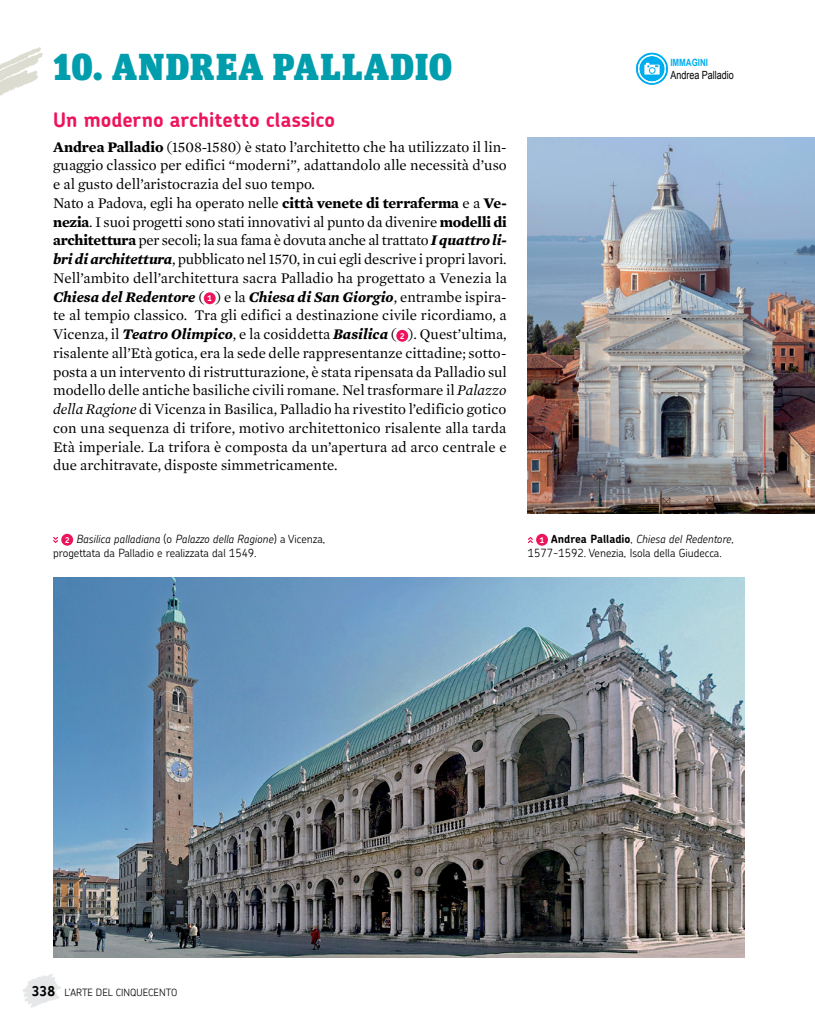
<style>
.page{position:relative;width:815px;height:1028px;background:#fff}
.page>*{position:absolute;margin:0;border:0;box-sizing:border-box;transform-origin:0 0}
.t1{font:900 37.5px "Unit Slab Pro";letter-spacing:.03em;color:#009dad}
.t2{font:700 20px "Chevin";letter-spacing:.005em;color:#ed145b}
.t3{font:15px/18.8px "Mercury Text G1 Roman";color:#000}
.t4{font:italic 700 15px "Mercury Text G1";color:#000}
.t5{font:300 11.25px/13.8px "Chevin";color:#000}
.t6{font:11.25px "Arial";color:#000;scale:.8 1}
.t7{font:300 10px "Chevin";color:#000}
.t8{font:700 10px "Arial";color:#00aeef;scale:.8 1}
.s1{font-family:"Mercury Text G1";font-weight:700}
.s2{font-family:"Mercury Text G1";font-weight:700;font-style:italic}
.s3{font-family:"Mercury Text G1 Roman";font-weight:400;font-style:normal}
.s4{font-family:"Chevin";font-style:normal;font-size:7.88px;color:#fff}
.s5{font-family:"Chevin";font-weight:700;font-size:7.88px;color:#fff}
.s6{font-family:"Mercury Text G1";font-style:italic}
.s7{font-weight:700;font-size:7.88px;color:#fff}
.s8{font-style:italic}
.s9{font-weight:700}
.s10{font-weight:700;font-size:13.75px}
</style>
<div class="page">
<div style="left:204px;top:292px;width:12px;height:12px;background:#ed145b;border-radius:50%"></div>
<div style="left:396px;top:330px;width:12px;height:12px;background:#ed145b;border-radius:50%"></div>
<img style="left:0;top:47px;width:43px;height:49px">
<svg style="left:528px;top:537px;width:5px;height:6px"></svg>
<div style="left:536px;top:534px;width:12px;height:11px;background:#ed145b;border-radius:50%"></div>
<svg style="left:53px;top:537px;width:5px;height:6px"></svg>
<div style="left:61px;top:534px;width:12px;height:11px;background:#ed145b;border-radius:50%"></div>
<img style="left:528px;top:137px;width:287px;height:377px">
<img style="left:53px;top:577px;width:691px;height:380px">
<svg style="left:636px;top:53px;width:31px;height:32px"></svg>
<img style="left:23px;top:974px;width:38px;height:34px">
<h1 class="t1" style="left:53px;top:39px;width:401px">10. ANDREA PALLADIO</h1>
<h2 class="t2" style="left:53px;top:107px;width:284px">Un moderno architetto classico</h2>
<p class="t3" style="left:53px;top:137px;width:455px"><span class="s1">Andrea Palladio</span> (1508-1580) è stato l’architetto che ha utilizzato il lin&shy;guaggio classico per edifici “moderni”, adattandolo alle necessità d’uso e al gusto dell’aristocrazia del suo tempo.<br>Nato a Padova, egli ha operato nelle <span class="s1">città venete di terraferma</span> e a <span class="s1">Ve&shy;nezia</span>. I suoi progetti sono stati innovativi al punto da divenire <span class="s1">modelli di architettura</span> per secoli; la sua fama è dovuta anche al trattato <span class="s2">I quattro li&shy;bri di architettura</span>, pubblicato nel 1570, in cui egli descrive i propri lavori.<br>Nell’ambito dell’architettura sacra Palladio ha progettato a Venezia la</p>
<p class="t4" style="left:53px;top:287px;width:455px">Chiesa del Redentore <span class="s3">(</span> <span class="s4">1</span> <span class="s3">) e la</span> Chiesa di San Giorgio<span class="s3">, entrambe ispira-</span></p>
<p class="t3" style="left:53px;top:306px;width:455px;text-align:justify">te al tempio classico. Tra gli edifici a destinazione civile ricordiamo, a Vicenza, il <span class="s2">Teatro Olimpico</span>, e la cosiddetta <span class="s2">Basilica</span> ( <span class="s5">2</span> ). Quest’ultima, risalente all’Età gotica, era la sede delle rappresentanze cittadine; sotto&shy;posta a un intervento di ristrutturazione, è stata ripensata da Palladio sul modello delle antiche basiliche civili romane. Nel trasformare il <span class="s6">Palazzo della Ragione</span> di Vicenza in Basilica, Palladio ha rivestito l’edificio gotico con una sequenza di trifore, motivo architettonico risalente alla tarda Età imperiale. La trifora è composta da un’apertura ad arco centrale e due architravate, disposte simmetricamente.</p>
<p class="t8" style="left:670px;top:56px;width:49px">IMMAGINI</p>
<p class="t6" style="left:670px;top:67px;width:81px">Andrea Palladio</p>
<p class="t5" style="left:53px;top:532px;width:274px;text-indent:12px"><span class="s7">2</span> <span class="s8">Basilica palladiana</span> (o <span class="s8">Palazzo della Ragione</span>) a Vicenza, progettata da Palladio e realizzata dal 1549.</p>
<p class="t5" style="left:528px;top:532px;width:208px;text-indent:12px"><span class="s7">1</span> <span class="s9">Andrea Palladio</span>, <span class="s8">Chiesa del Redentore</span>,<br>1577-1592. Venezia, Isola della Giudecca.</p>
<p class="t7" style="left:32px;top:985px;width:147px"><span class="s10">338</span> L’ARTE DEL CINQUECENTO</p>
</div>
